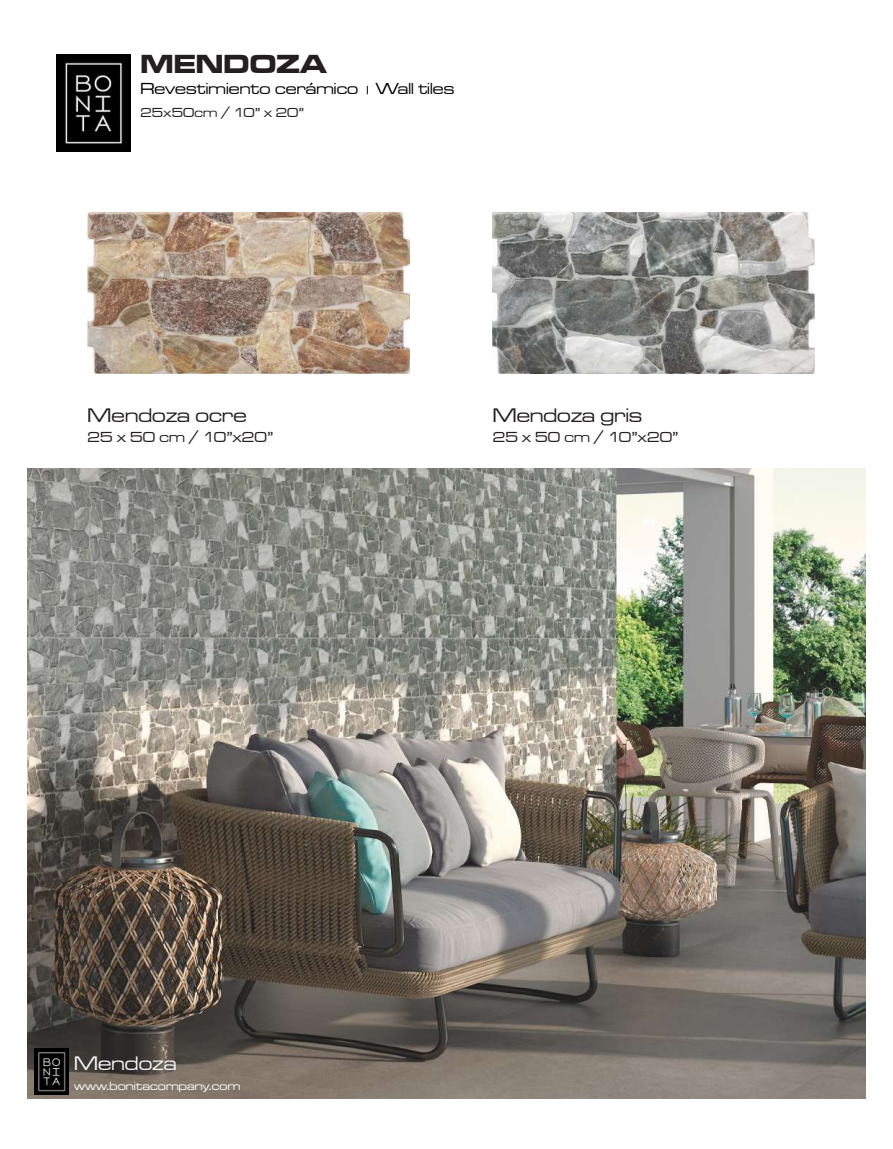
<style>
.page{position:relative;width:893px;height:1149px;background:#fff}
.page>*{position:absolute;margin:0;border:0;box-sizing:border-box;transform-origin:0 0}
.t1{font:27px "Microgramma D Bold Exte";letter-spacing:.01em;color:#231f20}
.t2{font:20.25px "Microgramma D Medi Exte";letter-spacing:.01em;color:#231f20}
.t3{font:20.25px "Microgramma D Medi Exte";letter-spacing:.01em;color:#f5f5f6}
.t4{font:16.5px "Microgramma D Medi Exte";letter-spacing:.01em;color:#000}
.t5{font:15px "Microgramma D Medi Exte";letter-spacing:.01em;color:#231f20}
.t6{font:13.5px "Microgramma D Medi Exte";letter-spacing:.01em;color:#231f20}
.t7{font:12px "Microgramma D Medi Exte";letter-spacing:.01em;color:#fff}
</style>
<div class="page">
<img style="left:28px;top:468px;width:837px;height:630px">
<img style="left:57px;top:54px;width:73px;height:97px">
<img style="left:35px;top:1048px;width:34px;height:45px">
<img style="left:88px;top:213px;width:321px;height:160px">
<img style="left:493px;top:213px;width:321px;height:160px">
<h1 class="t1" style="left:140px;top:46px;width:188px">MENDOZA</h1>
<p class="t4" style="left:140px;top:78px;width:315px">Revestimiento cerámico Wall tiles</p>
<p class="t6" style="left:140px;top:103px;width:165px">25x50cm / 10” x 20”</p>
<p class="t2" style="left:88px;top:403px;width:161px">Mendoza ocre</p>
<p class="t2" style="left:493px;top:403px;width:151px">Mendoza gris</p>
<p class="t5" style="left:88px;top:427px;width:187px">25 x 50 cm / 10”x20”</p>
<p class="t5" style="left:493px;top:427px;width:187px">25 x 50 cm / 10”x20”</p>
<p class="t3" style="left:74px;top:1050px;width:104px">Mendoza</p>
<p class="t7" style="left:74px;top:1078px;width:168px">www.bonitacompany.com</p>
</div>
